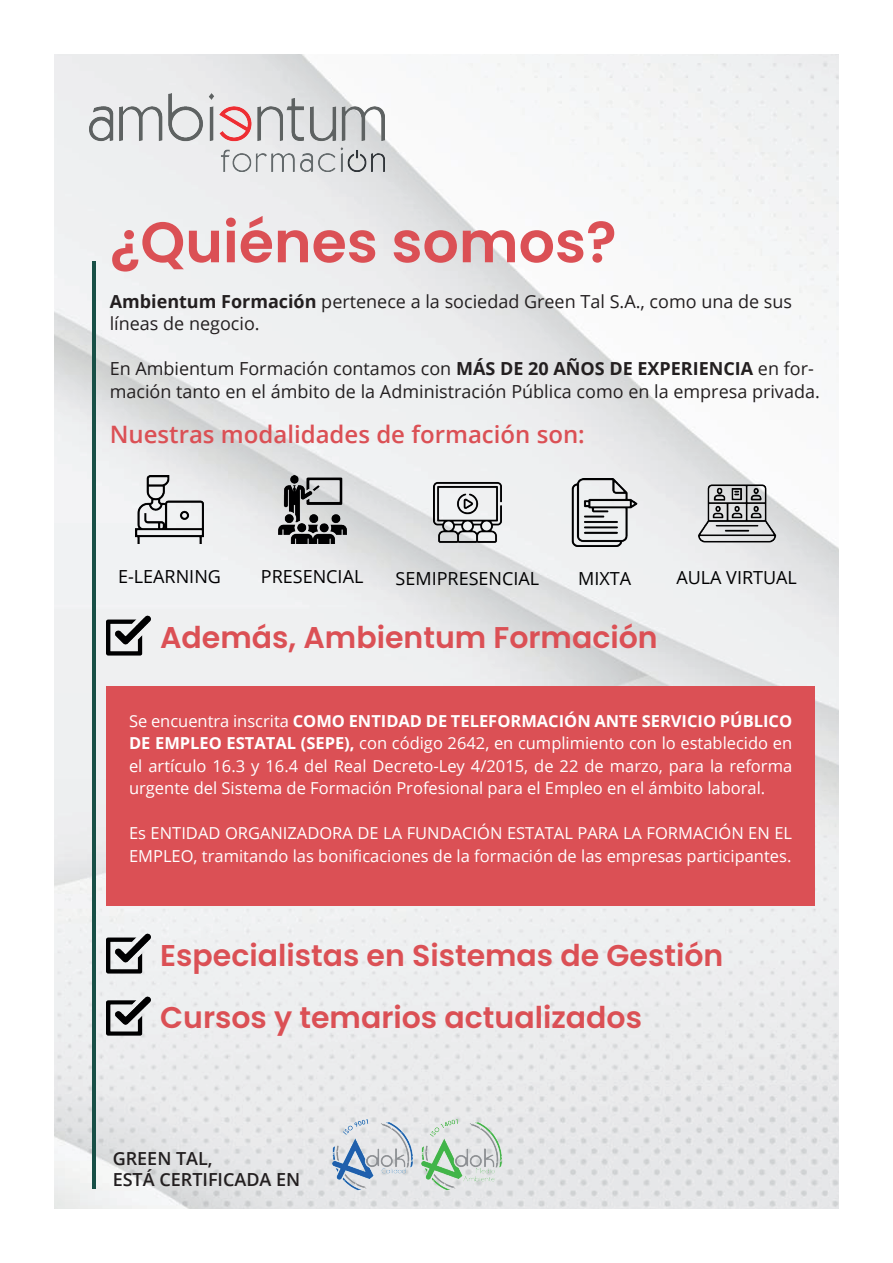
<style>
.page{position:relative;width:893px;height:1263px;background:#fff}
.page>*{position:absolute;margin:0;border:0;box-sizing:border-box;transform-origin:0 0}
.t1{font:600 57px "Poppins";color:#db5055}
.t2{font:600 30px/62.4px "Poppins";color:#db5055}
.t3{font:600 24px "Open Sans";color:#db5055}
.t4{font:18px/22.5px "Open Sans";color:#231f20}
.t5{font:18px "Open Sans";color:#000001}
.t6{font:600 18px/21.6px "Open Sans";color:#231f20}
.t7{font:16.5px/22.5px "Open Sans";color:#fff;text-align:justify}
.s1{font-weight:700}
</style>
<div class="page">
<img style="left:54px;top:54px;width:785px;height:1155px">
<img style="left:89px;top:94px;width:295px;height:78px">
<hr style="left:92px;top:261px;width:3px;height:927px;background:#184f46">
<img style="left:106px;top:615px;width:44px;height:41px">
<img style="left:136px;top:475px;width:68px;height:68px">
<img style="left:696px;top:475px;width:81px;height:68px">
<img style="left:433px;top:478px;width:68px;height:65px">
<img style="left:278px;top:475px;width:68px;height:68px">
<img style="left:571px;top:478px;width:68px;height:68px">
<img style="left:332px;top:1118px;width:80px;height:73px">
<img style="left:421px;top:1118px;width:81px;height:72px">
<div style="left:106px;top:686px;width:709px;height:220px;background:#db5055"></div>
<img style="left:106px;top:933px;width:44px;height:41px">
<img style="left:106px;top:995px;width:44px;height:41px">
<h1 class="t1" style="left:110px;top:209px;width:508px">¿Quiénes somos?</h1>
<p class="t4" style="left:110px;top:290px;width:684px"><span class="s1">Ambientum Formación</span> pertenece a la sociedad Green Tal S.A., como una de sus líneas de negocio.</p>
<p class="t4" style="left:110px;top:357px;width:712px">En Ambientum Formación contamos con <span class="s1">MÁS DE 20 AÑOS DE EXPERIENCIA</span> en for&shy;mación tanto en el ámbito de la Administración Pública como en la empresa privada.</p>
<h3 class="t3" style="left:110px;top:418px;width:477px">Nuestras modalidades de formación son:</h3>
<p class="t5" style="left:118px;top:564px;width:104px">E-LEARNING</p>
<p class="t5" style="left:261px;top:564px;width:104px">PRESENCIAL</p>
<p class="t5" style="left:396px;top:566px;width:145px">SEMIPRESENCIAL</p>
<p class="t5" style="left:578px;top:566px;width:55px">MIXTA</p>
<p class="t5" style="left:676px;top:565px;width:122px">AULA VIRTUAL</p>
<h2 class="t2" style="left:160px;top:606px;width:499px">Además, Ambientum Formación</h2>
<p class="t7" style="left:129px;top:709px;width:665px">Se encuentra inscrita <span class="s1">COMO ENTIDAD DE TELEFORMACIÓN ANTE SERVICIO PÚBLICO DE EMPLEO ESTATAL (SEPE),</span> con código 2642, en cumplimiento con lo establecido en el artículo 16.3 y 16.4 del Real Decreto-Ley 4/2015, de 22 de marzo, para la reforma urgente del Sistema de Formación Profesional para el Empleo en el ámbito laboral.</p>
<p class="t7" style="left:129px;top:821px;width:665px">Es ENTIDAD ORGANIZADORA DE LA FUNDACIÓN ESTATAL PARA LA FORMACIÓN EN EL<br>EMPLEO, tramitando las bonificaciones de la formación de las empresas participantes.</p>
<h2 class="t2" style="left:160px;top:924px;width:565px">Especialistas en Sistemas de Gestión<br>Cursos y temarios actualizados</h2>
<p class="t6" style="left:113px;top:1147px;width:189px">GREEN TAL,<br>ESTÁ CERTIFICADA EN</p>
</div>
